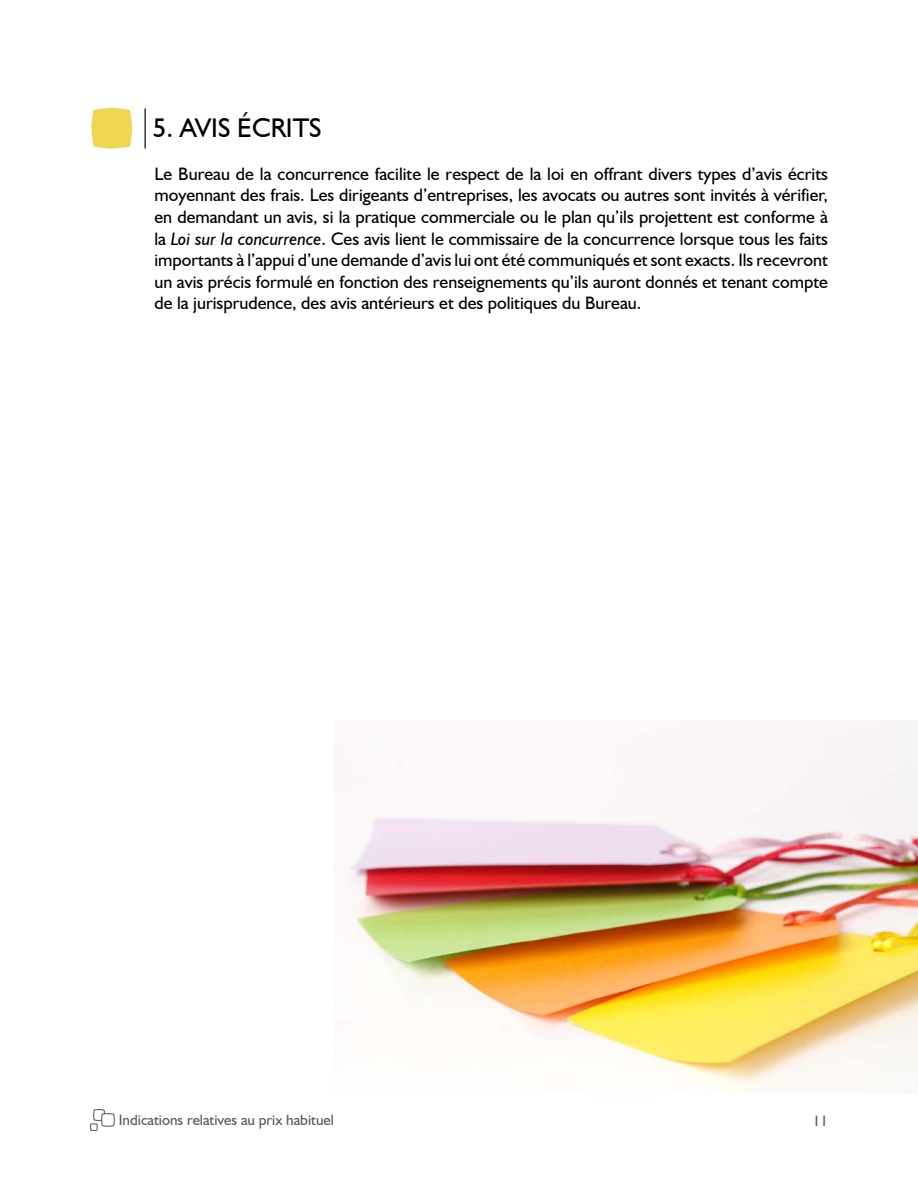
<style>
.page{position:relative;width:918px;height:1188px;background:#fff}
.page>*{position:absolute;margin:0;border:0;box-sizing:border-box;transform-origin:0 0}
.t1{font:27px "Humanist 521 BT";color:#000}
.t2{font:18px/21.6px "Humanist 521 BT";color:#000;text-align:justify}
.t3{font:15px "Humanist 521 BT";color:#58595b}
.s1{font-style:italic}
</style>
<div class="page">
<svg style="left:90px;top:1109px;width:25px;height:22px"></svg>
<img style="left:346px;top:721px;width:571px;height:369px">
<svg style="left:91px;top:108px;width:41px;height:40px;background:#f0d85e"></svg>
<hr style="left:144px;top:108px;width:2px;height:40px;background:#000">
<p class="t1" style="left:153px;top:111px;width:170px">5. AVIS ÉCRITS</p>
<p class="t2" style="left:154px;top:162px;width:675px">Le Bureau de la concurrence facilite le respect de la loi en offrant divers types d’avis écrits moyennant des frais. Les dirigeants d’entreprises, les avocats ou autres sont invités à vérifier, en demandant un avis, si la pratique commerciale ou le plan qu’ils projettent est conforme à la <span class="s1">Loi sur la concurrence</span>. Ces avis lient le commissaire de la concurrence lorsque tous les faits importants à l’appui d’une demande d’avis lui ont été communiqués et sont exacts. Ils recevront un avis précis formulé en fonction des renseignements qu’ils auront donnés et tenant compte de la jurisprudence, des avis antérieurs et des politiques du Bureau.</p>
<p class="t3" style="left:119px;top:1110px;width:217px">Indications relatives au prix habituel</p>
<p class="t3" style="left:813px;top:1111px;width:17px">11</p>
</div>
